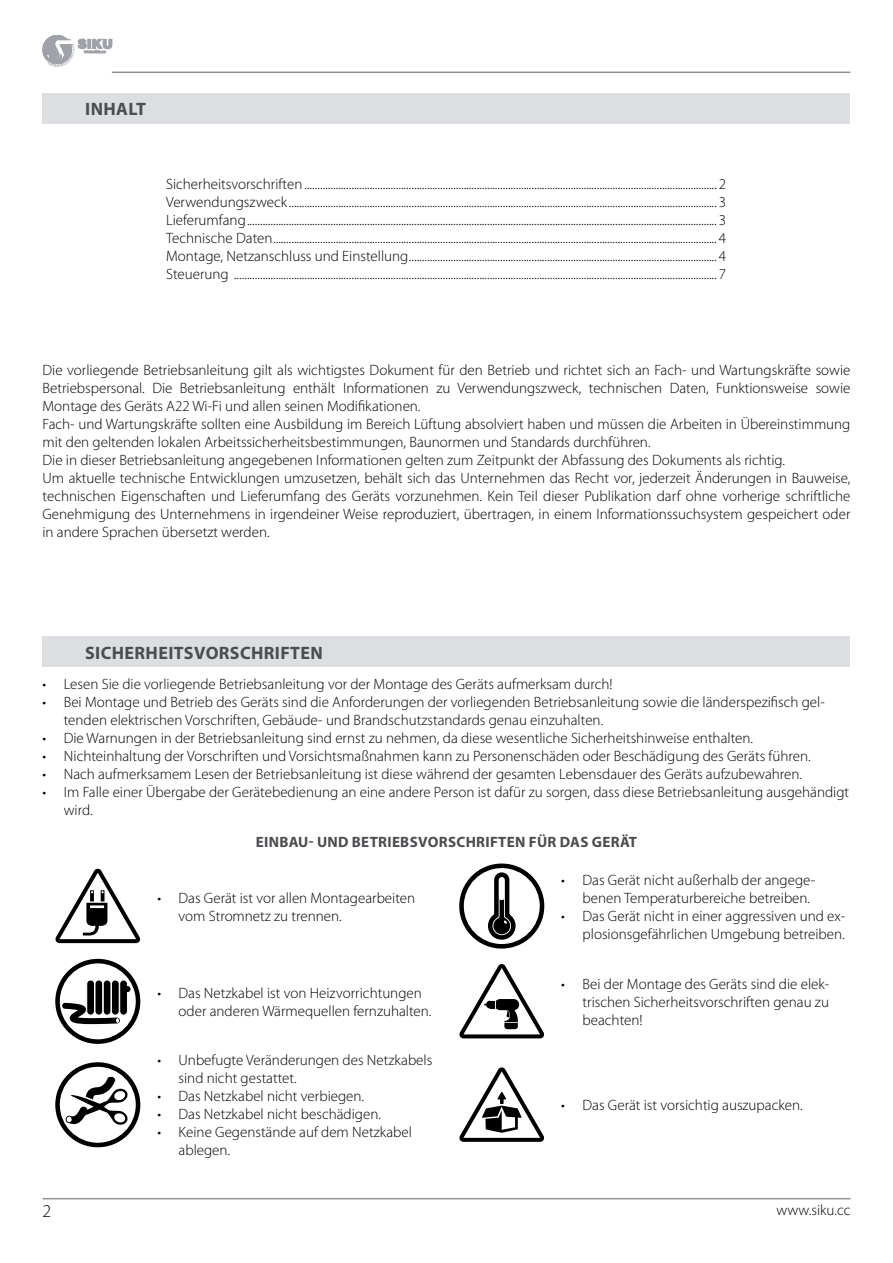
<style>
.page{position:relative;width:893px;height:1263px;background:#fff}
.page>*{position:absolute;margin:0;border:0;box-sizing:border-box;transform-origin:0 0}
.t1{font:700 18px "Myriad Pro";letter-spacing:.02em;color:#4b4d50}
.t2{font:300 18px "Myriad Pro";color:#000}
.t3{font:300 15px/18px "Myriad Pro";color:#000}
.t4{font:700 15px "Myriad Pro";letter-spacing:.02em;color:#4b4d50}
</style>
<div class="page">
<hr style="left:43px;top:1198px;width:807px;height:1px;background:#8e9196">
<hr style="left:112px;top:72px;width:738px;height:1px;background:#8e9196">
<svg style="left:43px;top:35px;width:69px;height:32px"></svg>
<div style="left:43px;top:93px;width:807px;height:31px;background:#dcdee1"></div>
<div style="left:43px;top:636px;width:807px;height:31px;background:#dcdee1"></div>
<svg style="left:55px;top:869px;width:85px;height:74px"></svg>
<svg style="left:459px;top:863px;width:85px;height:85px"></svg>
<svg style="left:55px;top:959px;width:85px;height:85px"></svg>
<svg style="left:459px;top:964px;width:85px;height:74px"></svg>
<svg style="left:55px;top:1062px;width:85px;height:85px"></svg>
<svg style="left:459px;top:1067px;width:85px;height:75px"></svg>
<p class="t1" style="left:85px;top:97px;width:62px">INHALT</p>
<p class="t3" style="left:166px;top:175px;width:562px;text-align:justify">Sicherheitsvorschriften .............................................................................................................................................................. 2<br>Verwendungszweck .................................................................................................................................................................... 3<br>Lieferumfang.................................................................................................................................................................................... 3<br>Technische Daten.......................................................................................................................................................................... 4<br>Montage, Netzanschluss und Einstellung...................................................................................................................... 4<br>Steuerung ......................................................................................................................................................................................... 7</p>
<p class="t3" style="left:43px;top:361px;width:809px">Die vorliegende Betriebsanleitung gilt als wichtigstes Dokument für den Betrieb und richtet sich an Fach- und Wartungskräfte sowie Betriebspersonal. Die Betriebsanleitung enthält Informationen zu Verwendungszweck, technischen Daten, Funktionsweise sowie Montage des Geräts А22 Wi-Fi und allen seinen Modifikationen.<br>Fach- und Wartungskräfte sollten eine Ausbildung im Bereich Lüftung absolviert haben und müssen die Arbeiten in Übereinstimmung mit den geltenden lokalen Arbeitssicherheitsbestimmungen, Baunormen und Standards durchführen.<br>Die in dieser Betriebsanleitung angegebenen Informationen gelten zum Zeitpunkt der Abfassung des Dokuments als richtig.<br>Um aktuelle technische Entwicklungen umzusetzen, behält sich das Unternehmen das Recht vor, jederzeit Änderungen in Bauweise, technischen Eigenschaften und Lieferumfang des Geräts vorzunehmen. Kein Teil dieser Publikation darf ohne vorherige schriftliche Genehmigung des Unternehmens in irgendeiner Weise reproduziert, übertragen, in einem Informationssuchsystem gespeichert oder in andere Sprachen übersetzt werden.</p>
<p class="t1" style="left:85px;top:641px;width:239px">SICHERHEITSVORSCHRIFTEN</p>
<p class="t3" style="left:43px;top:675px;width:572px">• Lesen Sie die vorliegende Betriebsanleitung vor der Montage des Geräts aufmerksam durch!</p>
<p class="t3" style="left:64px;top:693px;width:762px;text-indent:-21px">• Bei Montage und Betrieb des Geräts sind die Anforderungen der vorliegenden Betriebsanleitung sowie die länderspezifisch gel&shy;tenden elektrischen Vorschriften, Gebäude- und Brandschutzstandards genau einzuhalten.</p>
<p class="t3" style="left:43px;top:729px;width:712px">• Die Warnungen in der Betriebsanleitung sind ernst zu nehmen, da diese wesentliche Sicherheitshinweise enthalten.</p>
<p class="t3" style="left:43px;top:747px;width:770px">• Nichteinhaltung der Vorschriften und Vorsichtsmaßnahmen kann zu Personenschäden oder Beschädigung des Geräts führen.</p>
<p class="t3" style="left:43px;top:765px;width:761px">• Nach aufmerksamem Lesen der Betriebsanleitung ist diese während der gesamten Lebensdauer des Geräts aufzubewahren.</p>
<p class="t3" style="left:64px;top:783px;width:787px;text-indent:-21px">• Im Falle einer Übergabe der Gerätebedienung an eine andere Person ist dafür zu sorgen, dass diese Betriebsanleitung ausgehändigt wird.</p>
<p class="t4" style="left:256px;top:832px;width:383px">EINBAU- UND BETRIEBSVORSCHRIFTEN FÜR DAS GERÄT</p>
<p class="t3" style="left:179px;top:889px;width:238px;text-indent:-21px">• Das Gerät ist vor allen Montagearbeiten vom Stromnetz zu trennen.</p>
<p class="t3" style="left:583px;top:871px;width:234px;text-indent:-21px">• Das Gerät nicht außerhalb der angege&shy;benen Temperaturbereiche betreiben.</p>
<p class="t3" style="left:561px;top:907px;width:285px;text-align:right">• Das Gerät nicht in einer aggressiven und ex&shy;plosionsgefährlichen Umgebung betreiben.</p>
<p class="t3" style="left:179px;top:984px;width:254px;text-indent:-21px">• Das Netzkabel ist von Heizvorrichtungen oder anderen Wärmequellen fernzuhalten.</p>
<p class="t3" style="left:583px;top:975px;width:248px;text-align:justify;text-indent:-21px">• Bei der Montage des Geräts sind die elek&shy;trischen Sicherheitsvorschriften genau zu beachten!</p>
<p class="t3" style="left:179px;top:1052px;width:255px;text-indent:-21px">• Unbefugte Veränderungen des Netzkabels sind nicht gestattet.</p>
<p class="t3" style="left:157px;top:1088px;width:208px">• Das Netzkabel nicht verbiegen.</p>
<p class="t3" style="left:157px;top:1106px;width:225px">• Das Netzkabel nicht beschädigen.</p>
<p class="t3" style="left:179px;top:1124px;width:235px;text-indent:-21px">• Keine Gegenstände auf dem Netzkabel ablegen.</p>
<p class="t3" style="left:561px;top:1097px;width:243px">• Das Gerät ist vorsichtig auszupacken.</p>
<p class="t2" style="left:43px;top:1201px;width:10px">2</p>
<p class="t3" style="left:777px;top:1201px;width:75px">www.siku.cc</p>
</div>
